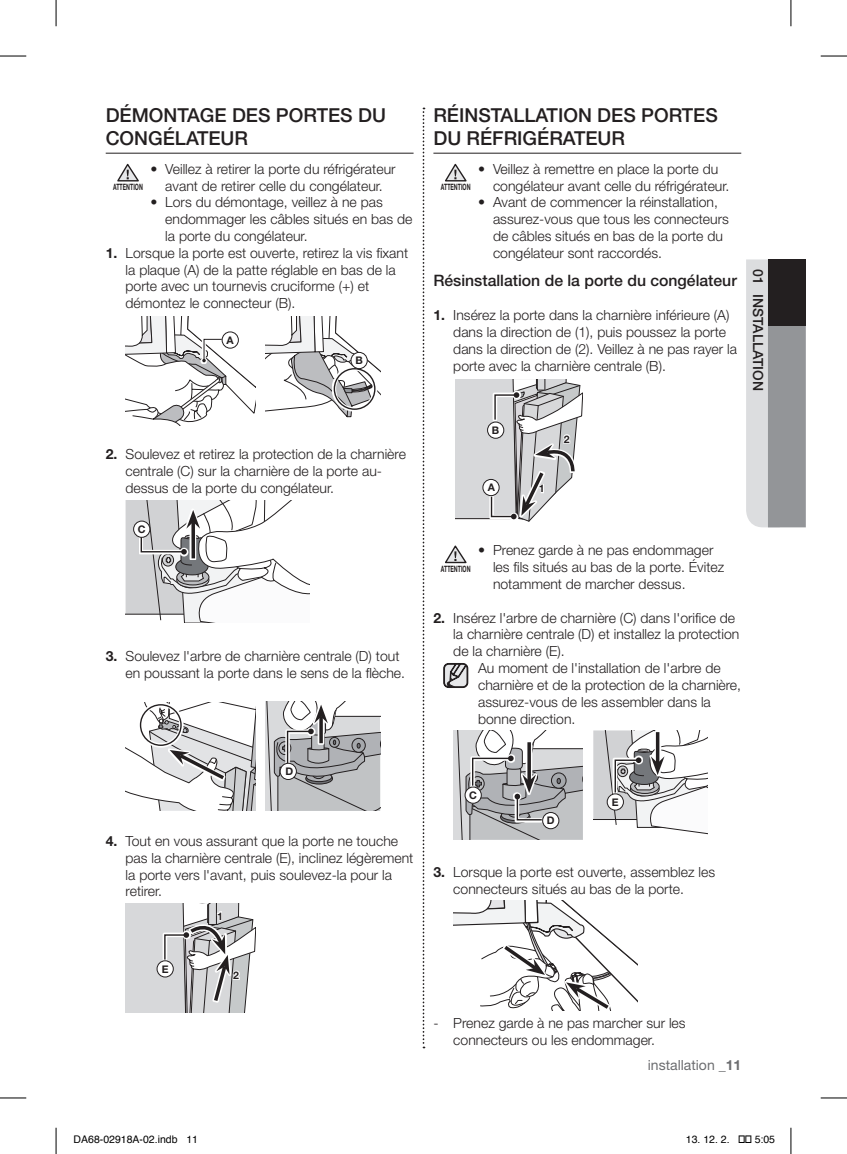
<style>
.page{position:relative;width:847px;height:1154px;background:#fff}
.page>*{position:absolute;margin:0;border:0;box-sizing:border-box;transform-origin:0 0}
.Level_1_Title{font:500 19.25px/23.1px "Helvetica Neue LT Pro";color:#231f20}
.Level_1_Headline{font:500 15.75px "Helvetica Neue LT Pro";color:#231f20}
.Level_2_Body{font:300 14px/16.8px "Helvetica Neue LT Pro";color:#231f20}
.t1{font:14px "Helvetica Neue LT Pro";color:#6c6d70}
.t2{font:500 14px "Helvetica Neue LT Pro";color:#231f20}
.t3{font:10.5px "Helvetica";color:#000}
.t4{font:700 10.5px "Helvetica Neue LT Pro";color:#231f20}
.t5{font:700 8.75px "Helvetica Neue LT Pro";color:#231f20;scale:.6 1}
.s1{font-weight:700}
</style>
<div class="page">
<svg style="left:746px;top:259px;width:59px;height:268px"></svg>
<div style="left:767px;top:259px;width:38px;height:67px;background:#231f20"></div>
<hr style="left:106px;top:153px;width:307px;height:1px;background:#231f20">
<svg style="left:117px;top:163px;width:22px;height:19px"></svg>
<svg style="left:125px;top:316px;width:130px;height:109px"></svg>
<svg style="left:265px;top:316px;width:115px;height:101px"></svg>
<svg style="left:125px;top:500px;width:184px;height:122px"></svg>
<svg style="left:125px;top:702px;width:130px;height:109px"></svg>
<svg style="left:265px;top:702px;width:116px;height:109px"></svg>
<svg style="left:125px;top:903px;width:131px;height:110px"></svg>
<hr style="left:433px;top:153px;width:308px;height:1px;background:#231f20">
<svg style="left:445px;top:163px;width:22px;height:19px"></svg>
<svg style="left:455px;top:380px;width:127px;height:142px"></svg>
<svg style="left:445px;top:545px;width:22px;height:19px"></svg>
<svg style="left:443px;top:663px;width:25px;height:25px"></svg>
<svg style="left:453px;top:730px;width:130px;height:109px"></svg>
<svg style="left:593px;top:730px;width:114px;height:104px"></svg>
<svg style="left:453px;top:901px;width:183px;height:110px"></svg>
<svg style="left:422px;top:108px;width:2px;height:940px"></svg>
<svg style="left:0;top:56px;width:26px;height:1px"></svg>
<svg style="left:820px;top:56px;width:26px;height:1px"></svg>
<svg style="left:0;top:1097px;width:26px;height:1px"></svg>
<svg style="left:820px;top:1097px;width:26px;height:1px"></svg>
<svg style="left:56px;top:0;width:1px;height:26px"></svg>
<svg style="left:56px;top:1128px;width:1px;height:26px"></svg>
<svg style="left:790px;top:0;width:1px;height:26px"></svg>
<svg style="left:790px;top:1128px;width:1px;height:26px"></svg>
<p class="Level_1_Title" style="left:106px;top:104px;width:281px">DÉMONTAGE DES PORTES DU<br>CONGÉLATEUR</p>
<p class="Level_2_Body" style="left:150px;top:160px;width:246px;text-align:center">• Veillez à retirer la porte du réfrigérateur avant de retirer celle du congélateur.</p>
<p class="Level_2_Body" style="left:165px;top:194px;width:248px;text-indent:-15px">• Lors du démontage, veillez à ne pas endommager les câbles situés en bas de la porte du congélateur.</p>
<p class="Level_2_Body" style="left:125px;top:244px;width:284px;text-indent:-20px"><span class="s1">1.</span> Lorsque la porte est ouverte, retirez la vis fixant la plaque (A) de la patte réglable en bas de la porte avec un tournevis cruciforme (+) et démontez le connecteur (B).￼￼￼</p>
<p class="t5" style="left:113px;top:181px;width:51px">ATTENTION</p>
<p class="t4" style="left:226px;top:333px;width:9px">A</p>
<p class="t4" style="left:355px;top:354px;width:9px">B</p>
<p class="Level_2_Body" style="left:125px;top:446px;width:282px;text-indent:-20px"><span class="s1">2.</span> Soulevez et retirez la protection de la charnière centrale (C) sur la charnière de la porte au&shy;dessus de la porte du congélateur.</p>
<p class="t4" style="left:138px;top:522px;width:9px">C</p>
<p class="Level_2_Body" style="left:125px;top:647px;width:281px;text-indent:-20px"><span class="s1">3.</span> Soulevez l'arbre de charnière centrale (D) tout en poussant la porte dans le sens de la flèche.</p>
<p class="t4" style="left:285px;top:765px;width:9px">D</p>
<p class="Level_2_Body" style="left:125px;top:832px;width:289px;text-indent:-20px"><span class="s1">4.</span> Tout en vous assurant que la porte ne touche pas la charnière centrale (E), inclinez légèrement la porte vers l'avant, puis soulevez-la pour la retirer.</p>
<p class="t4" style="left:162px;top:962px;width:8px">E</p>
<p class="t4" style="left:217px;top:909px;width:7px">1</p>
<p class="t4" style="left:233px;top:968px;width:7px">2</p>
<p class="Level_1_Title" style="left:433px;top:104px;width:286px">RÉINSTALLATION DES PORTES<br>DU RÉFRIGÉRATEUR</p>
<p class="Level_2_Body" style="left:493px;top:160px;width:238px;text-indent:-15px">• Veillez à remettre en place la porte du congélateur avant celle du réfrigérateur.</p>
<p class="Level_2_Body" style="left:493px;top:194px;width:237px;text-indent:-15px">• Avant de commencer la réinstallation, assurez-vous que tous les connecteurs de câbles situés en bas de la porte du congélateur sont raccordés.</p>
<p class="Level_1_Headline" style="left:433px;top:271px;width:305px">Résinstallation de la porte du congélateur</p>
<p class="Level_2_Body" style="left:453px;top:306px;width:285px;text-indent:-20px"><span class="s1">1.</span> Insérez la porte dans la charnière inférieure (A) dans la direction de (1), puis poussez la porte dans la direction de (2). Veillez à ne pas rayer la porte avec la charnière centrale (B).</p>
<p class="t5" style="left:441px;top:181px;width:51px">ATTENTION</p>
<p class="t4" style="left:491px;top:423px;width:9px">B</p>
<p class="t4" style="left:563px;top:432px;width:7px">2</p>
<p class="t2" style="left:766px;top:269px;width:122px;rotate:90deg">01 installation</p>
<p class="t4" style="left:487px;top:481px;width:9px">A</p>
<p class="t4" style="left:538px;top:482px;width:7px">1</p>
<p class="Level_2_Body" style="left:493px;top:542px;width:233px;text-indent:-15px">• Prenez garde à ne pas endommager les fils situés au bas de la porte. Évitez notamment de marcher dessus.</p>
<p class="Level_2_Body" style="left:453px;top:609px;width:287px;text-indent:-20px"><span class="s1">2.</span> Insérez l'arbre de charnière (C) dans l'orifice de la charnière centrale (D) et installez la protection de la charnière (E).</p>
<p class="Level_2_Body" style="left:478px;top:659px;width:264px">Au moment de l'installation de l'arbre de charnière et de la protection de la charnière, assurez-vous de les assembler dans la bonne direction.</p>
<p class="t5" style="left:441px;top:563px;width:51px">ATTENTION</p>
<p class="t4" style="left:469px;top:788px;width:9px">C</p>
<p class="t4" style="left:546px;top:814px;width:9px">D</p>
<p class="t4" style="left:611px;top:795px;width:8px">E</p>
<p class="Level_2_Body" style="left:453px;top:863px;width:263px;text-indent:-20px"><span class="s1">3.</span> Lorsque la porte est ouverte, assemblez les connecteurs situés au bas de la porte.</p>
<p class="Level_2_Body" style="left:453px;top:1015px;width:234px;text-indent:-20px">- Prenez garde à ne pas marcher sur les connecteurs ou les endommager.</p>
<p class="t1" style="left:647px;top:1056px;width:95px">installation <span class="s1">_11</span></p>
<p class="t3" style="left:74px;top:1131px;width:126px">DA68-02918A-02.indb 11</p>
<p class="t3" style="left:685px;top:1131px;width:45px">13. 12. 2.</p>
<p class="t3" style="left:754px;top:1131px;width:22px">5:05</p>
</div>
